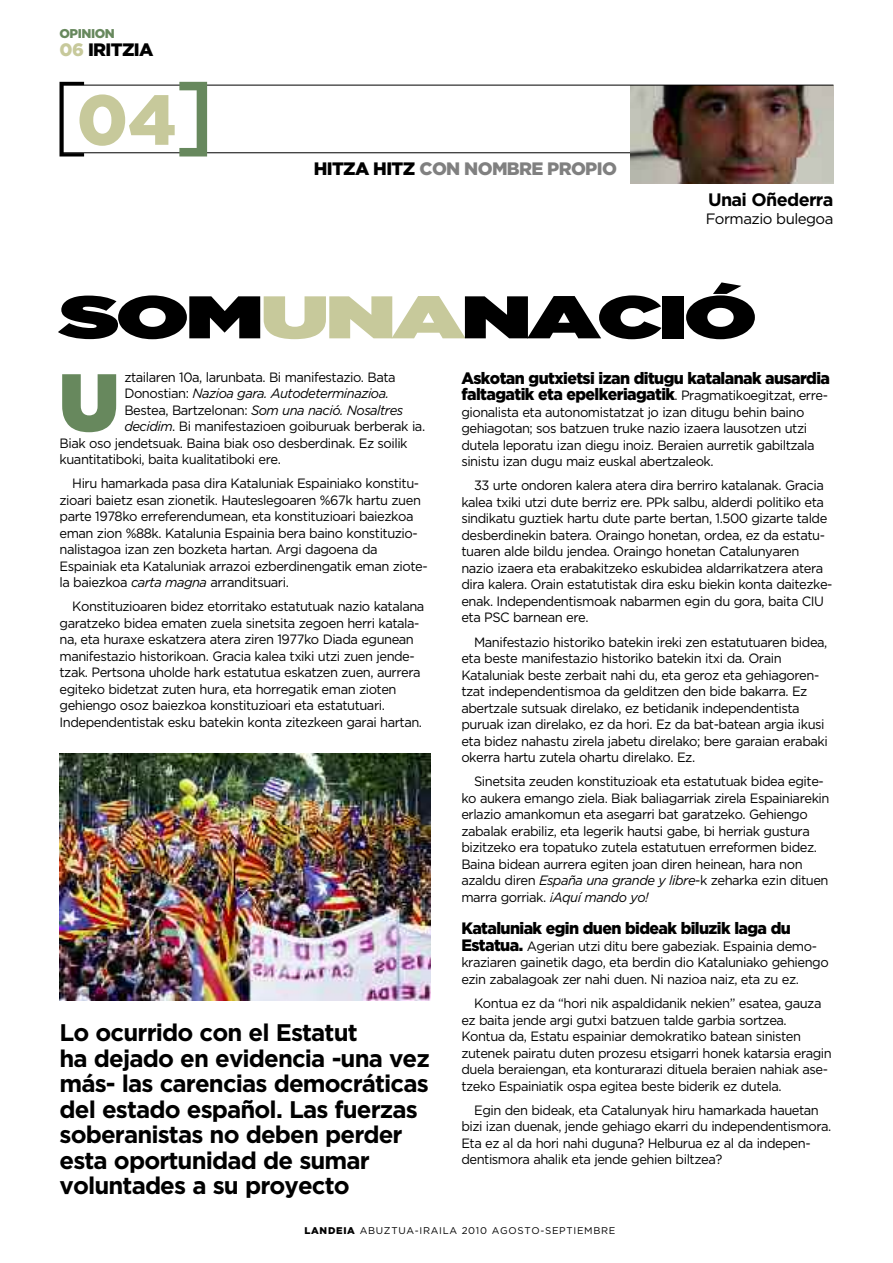
<style>
.page{position:relative;width:893px;height:1263px;background:#fff}
.page>*{position:absolute;margin:0;border:0;box-sizing:border-box;transform-origin:0 0}
.t1{font:81.3px "Gotham Ultra";color:#67885d;scale:.96 1}
.t2{font:900 70.5px "Gotham";color:#c7c99b}
.t3{font:60px "Gotham Ultra";letter-spacing:-.035em;color:#000;scale:1.5 1}
.t4{font:700 24px/25.5px "Gotham";letter-spacing:-.035em;color:#000}
.t5{font:900 18px "Gotham";letter-spacing:-.035em;color:#808080}
.t6{font:700 18px "Gotham";letter-spacing:-.035em;color:#000}
.t7{font:900 18px "Gotham";letter-spacing:-.035em;color:#000}
.t8{font:900 16.5px/16.5px "Gotham";letter-spacing:-.035em;color:#000;scale:.96 1}
.t9{font:15px "Gotham";letter-spacing:-.035em;color:#000}
.t10{font:13.5px/16.5px "Gotham";letter-spacing:-.035em;color:#000;scale:.96 1}
.t11{font:italic 13.5px "Gotham";letter-spacing:-.035em;color:#000;scale:.96 1}
.t12{font:900 12.75px "Gotham";letter-spacing:-.035em;color:#67885d}
.t13{font:9.75px "Gotham";letter-spacing:.07em;color:#000}
.s1{color:#c7c99b}
.s2{font-weight:300;font-size:90px;color:#000}
.s3{font-weight:500;font-size:90px;color:#67885d}
.s4{color:#000}
.s5{font-weight:400;font-size:13.5px}
.s6{font-style:italic}
.s7{font-weight:900;font-size:16.5px}
.s8{font-style:normal}
.s9{font-weight:900}
</style>
<div class="page">
<hr style="left:62px;top:153px;width:571px;height:1px;background:#000">
<img style="left:630px;top:86px;width:203px;height:98px">
<hr style="left:62px;top:85px;width:771px;height:1px;background:#000">
<img style="left:60px;top:753px;width:371px;height:248px">
<p class="t12" style="left:60px;top:26px;width:57px">OPINION</p>
<h3 class="t7" style="left:60px;top:40px;width:95px"><span class="s1">06</span> IRITZIA</h3>
<h2 class="t2" style="left:51px;top:79px;width:166px"><span class="s2">[</span>04<span class="s3">]</span></h2>
<h3 class="t5" style="left:314px;top:158px;width:305px"><span class="s4">HITZA HITZ</span> CON NOMBRE PROPIO</h3>
<h3 class="t6" style="left:708px;top:189px;width:127px">Unai Oñederra</h3>
<p class="t9" style="left:706px;top:210px;width:129px">Formazio bulegoa</p>
<h3 class="t3" style="left:60px;top:282px;width:466px">SOM<span class="s1">UNA</span>NACIÓ</h3>
<h1 class="t1" style="left:60px;top:355px;width:63px">U</h1>
<p class="t10" style="left:124px;top:368px;width:284px">ztailaren 10a, larunbata. Bi manifestazio. Bata</p>
<p class="t8" style="left:461px;top:369px;width:386px">Askotan gutxietsi izan ditugu katalanak ausardia faltagatik eta epelkeriagatik<span class="s5">. Pragmatikoegitzat, erre-</span></p>
<p class="t10" style="left:461px;top:404px;width:370px">gionalista eta autonomistatzat jo izan ditugu behin baino gehiagotan; sos batzuen truke nazio izaera lausotzen utzi dutela leporatu izan diegu inoiz. Beraien aurretik gabiltzala sinistu izan dugu maiz euskal abertzaleok.</p>
<p class="t10" style="left:461px;top:477px;width:388px;text-indent:13px">33 urte ondoren kalera atera dira berriro katalanak. Gracia kalea txiki utzi dute berriz ere. PPk salbu, alderdi politiko eta sindikatu guztiek hartu dute parte bertan, 1.500 gizarte talde desberdinekin batera. Oraingo honetan, ordea, ez da estatu&shy;tuaren alde bildu jendea. Oraingo honetan Catalunyaren nazio izaera eta erabakitzeko eskubidea aldarrikatzera atera dira kalera. Orain estatutistak dira esku biekin konta daitezke&shy;enak. Independentismoak nabarmen egin du gora, baita CIU eta PSC barnean ere.</p>
<p class="t10" style="left:461px;top:633px;width:383px;text-indent:13px">Manifestazio historiko batekin ireki zen estatutuaren bidea, eta beste manifestazio historiko batekin itxi da. Orain Kataluniak beste zerbait nahi du, eta geroz eta gehiagoren&shy;tzat independentismoa da gelditzen den bide bakarra. Ez abertzale sutsuak direlako, ez betidanik independentista puruak izan direlako, ez da hori. Ez da bat-batean argia ikusi eta bidez nahastu zirela jabetu direlako; bere garaian erabaki okerra hartu zutela ohartu direlako. Ez.</p>
<p class="t10" style="left:461px;top:773px;width:385px;text-indent:13px">Sinetsita zeuden konstituzioak eta estatutuak bidea egite&shy;ko aukera emango ziela. Biak baliagarriak zirela Espainiarekin erlazio amankomun eta asegarri bat garatzeko. Gehiengo zabalak erabiliz, eta legerik hautsi gabe, bi herriak gustura bizitzeko era topatuko zutela estatutuen erreformen bidez.<br>Baina bidean aurrera egiten joan diren heinean, hara non azaldu diren <span class="s6">España una grande y libre</span>-k zeharka ezin dituen marra gorriak. <span class="s6">¡Aquí mando yo!</span></p>
<p class="t8" style="left:461px;top:920px;width:345px">Kataluniak egin duen bideak biluzik laga du</p>
<p class="t10" style="left:461px;top:938px;width:384px"><span class="s7">Estatua.</span> Agerian utzi ditu bere gabeziak. Espainia demo&shy;kraziaren gainetik dago, eta berdin dio Kataluniako gehiengo ezin zabalagoak zer nahi duen. Ni nazioa naiz, eta zu ez.</p>
<p class="t10" style="left:461px;top:995px;width:387px;text-indent:13px">Kontua ez da “hori nik aspaldidanik nekien” esatea, gauza ez baita jende argi gutxi batzuen talde garbia sortzea.<br>Kontua da, Estatu espainiar demokratiko batean sinisten zutenek pairatu duten prozesu etsigarri honek katarsia eragin duela beraiengan, eta konturarazi dituela beraien nahiak ase&shy;tzeko Espainiatik ospa egitea beste biderik ez dutela.</p>
<p class="t10" style="left:461px;top:1101px;width:387px;text-indent:13px">Egin den bideak, eta Catalunyak hiru hamarkada hauetan bizi izan duenak, jende gehiago ekarri du independentismora.<br>Eta ez al da hori nahi duguna? Helburua ez al da indepen&shy;dentismora ahalik eta jende gehien biltzea?</p>
<p class="t11" style="left:124px;top:386px;width:277px"><span class="s8">Donostian:</span> Nazioa gara. Autodeterminazioa.</p>
<p class="t11" style="left:124px;top:402px;width:292px"><span class="s8">Bestea, Bartzelonan:</span> Som una nació. Nosaltres</p>
<p class="t10" style="left:124px;top:418px;width:315px"><span class="s6">decidim</span>. Bi manifestazioen goiburuak berberak ia.</p>
<p class="t10" style="left:60px;top:434px;width:364px">Biak oso jendetsuak. Baina biak oso desberdinak. Ez soilik</p>
<p class="t10" style="left:60px;top:451px;width:232px">kuantitatiboki, baita kualitatiboki ere.</p>
<p class="t10" style="left:60px;top:475px;width:385px;text-indent:13px">Hiru hamarkada pasa dira Kataluniak Espainiako konstitu&shy;zioari baietz esan zionetik. Hauteslegoaren %67k hartu zuen parte 1978ko erreferendumean, eta konstituzioari baiezkoa eman zion %88k. Katalunia Espainia bera baino konstituzio&shy;nalistagoa izan zen bozketa hartan. Argi dagoena da Espainiak eta Kataluniak arrazoi ezberdinengatik eman ziote&shy;la baiezkoa <span class="s6">carta magna</span> arranditsuari.</p>
<p class="t10" style="left:60px;top:598px;width:382px;text-indent:13px">Konstituzioaren bidez etorritako estatutuak nazio katalana garatzeko bidea ematen zuela sinetsita zegoen herri katala&shy;na, eta huraxe eskatzera atera ziren 1977ko Diada egunean manifestazio historikoan. Gracia kalea txiki utzi zuen jende&shy;tzak. Pertsona uholde hark estatutua eskatzen zuen, aurrera egiteko bidetzat zuten hura, eta horregatik eman zioten gehiengo osoz baiezkoa konstituzioari eta estatutuari.<br>Independentistak esku batekin konta zitezkeen garai hartan.</p>
<h3 class="t4" style="left:60px;top:1019px;width:372px">Lo ocurrido con el Estatut<br>ha dejado en evidencia -una vez más- las carencias democráticas del estado español. Las fuerzas soberanistas no deben perder esta oportunidad de sumar voluntades a su proyecto</h3>
<p class="t13" style="left:304px;top:1225px;width:312px"><span class="s9">LANDEIA</span> ABUZTUA-IRAILA 2010 AGOSTO-SEPTIEMBRE</p>
</div>
